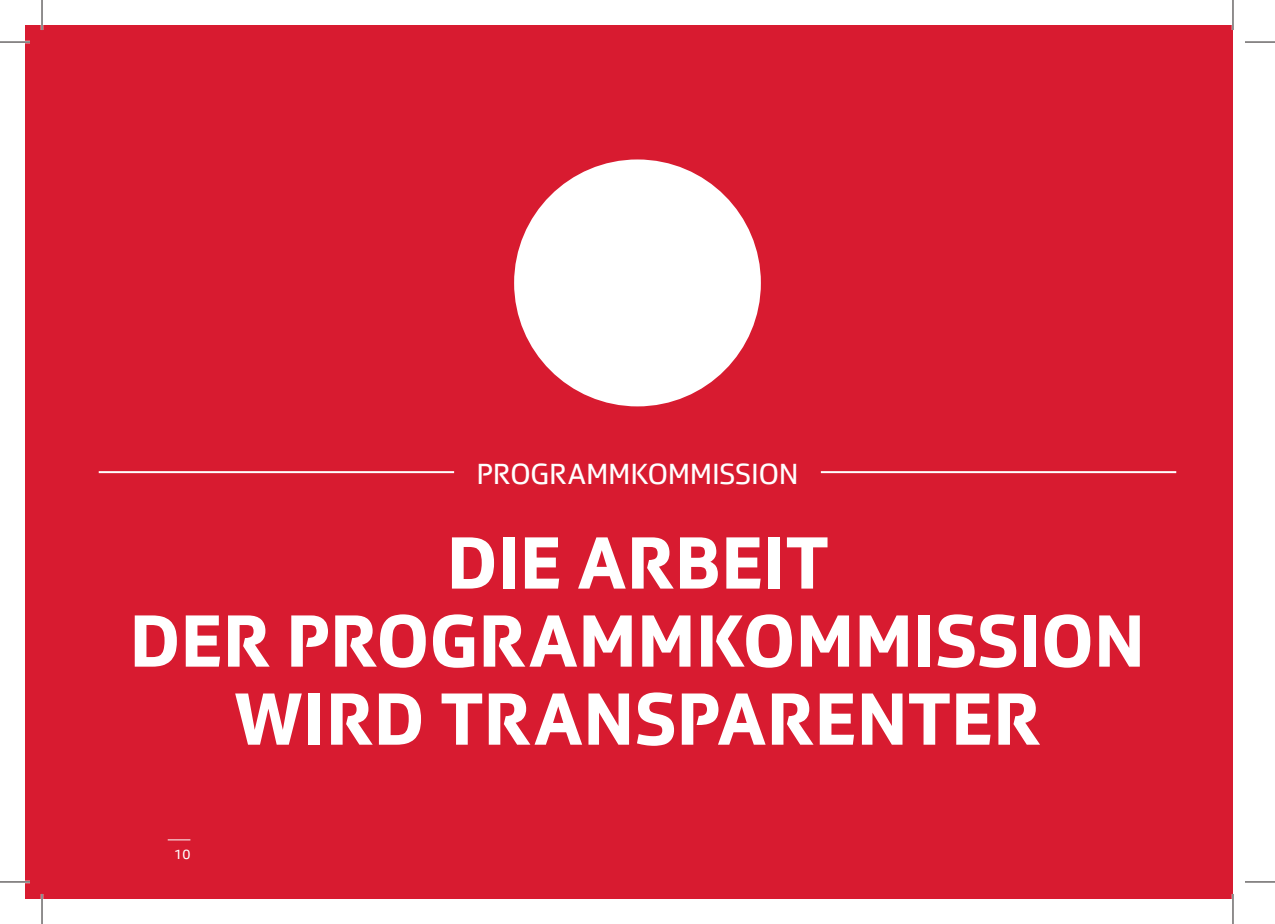
<style>
.page{position:relative;width:1275px;height:924px;background:#fff}
.page>*{position:absolute;margin:0;border:0;box-sizing:border-box;transform-origin:0 0}
.t1{font:700 76px/78px "SRGSSR Type";color:#fff;text-align:center}
.t2{font:30px "SRGSSR Type";letter-spacing:-.01em;color:#fff}
.t3{font:14px "SRGSSR Type";color:#fff}
</style>
<div class="page">
<div style="left:25px;top:25px;width:1208px;height:873px;background:#d81b30"></div>
<svg style="left:168px;top:839px;width:22px;height:1px"></svg>
<hr style="left:99px;top:471px;width:355px;height:2px;background:#fff">
<hr style="left:821px;top:471px;width:355px;height:2px;background:#fff">
<div style="left:514px;top:159px;width:247px;height:247px;background:#fff;border-radius:50%"></div>
<hr style="left:0;top:41px;width:30px;height:2px;background:#fff">
<hr style="left:0;top:880px;width:30px;height:2px;background:#fff">
<hr style="left:41px;top:0;width:2px;height:30px;background:#fff">
<hr style="left:41px;top:893px;width:2px;height:30px;background:#fff">
<hr style="left:1231px;top:0;width:3px;height:30px;background:#fff">
<hr style="left:1231px;top:893px;width:3px;height:30px;background:#fff">
<hr style="left:0;top:42px;width:30px;height:1px;background:#231f20">
<hr style="left:1245px;top:42px;width:30px;height:1px;background:#231f20">
<hr style="left:0;top:881px;width:30px;height:1px;background:#231f20">
<hr style="left:1245px;top:881px;width:30px;height:1px;background:#231f20">
<hr style="left:42px;top:0;width:1px;height:30px;background:#231f20">
<hr style="left:42px;top:893px;width:1px;height:30px;background:#231f20">
<hr style="left:1232px;top:0;width:1px;height:30px;background:#231f20">
<hr style="left:1232px;top:893px;width:1px;height:30px;background:#231f20">
<p class="t2" style="left:476px;top:458px;width:324px">PROGRAMMKOMMISSION</p>
<p class="t1" style="left:129px;top:524px;width:1017px">DIE ARBEIT<br>DER PROGRAMMKOMMISSION<br>WIRD TRANSPARENTER</p>
<p class="t3" style="left:174px;top:846px;width:18px">10</p>
</div>
